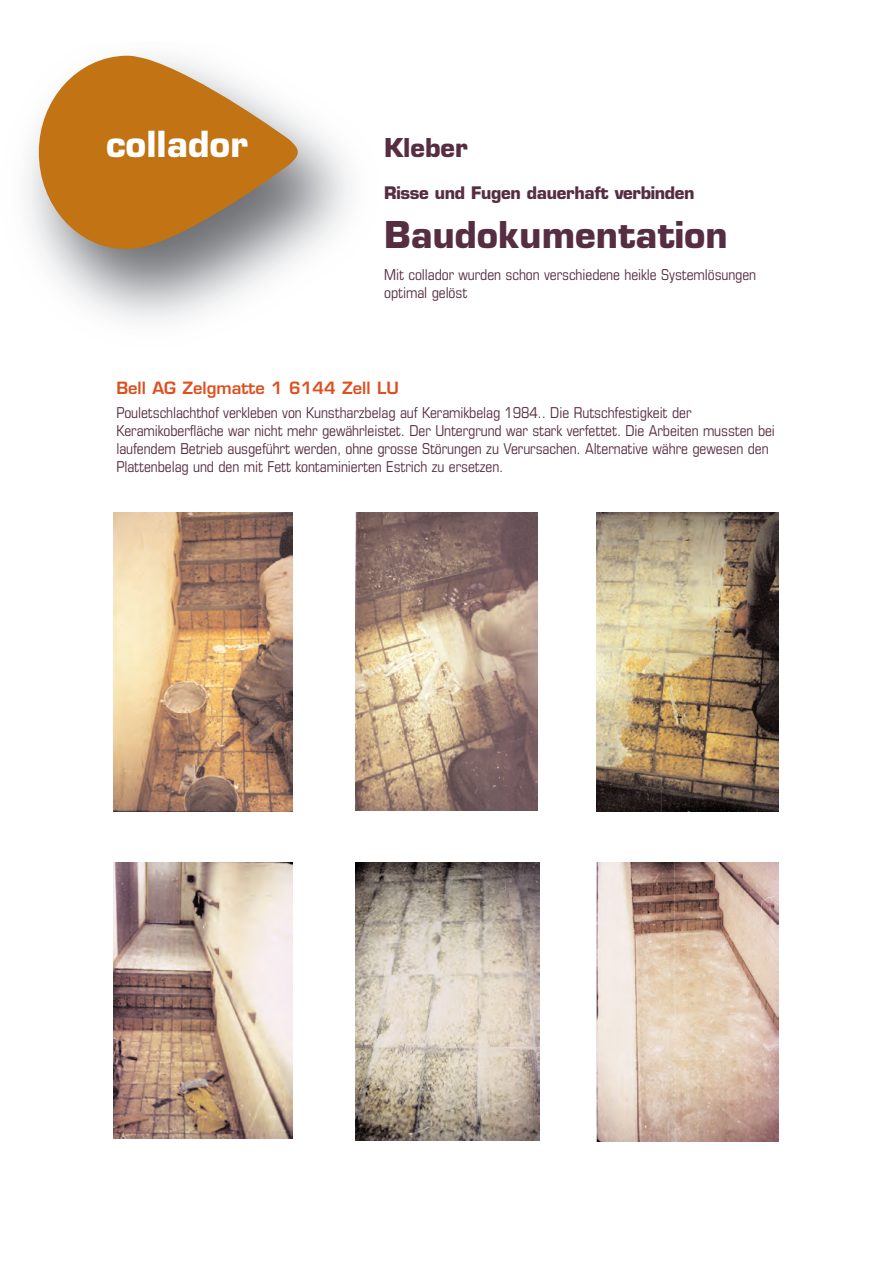
<style>
.page{position:relative;width:893px;height:1263px;background:#fff}
.page>*{position:absolute;margin:0;border:0;box-sizing:border-box;transform-origin:0 0}
.t1{font:700 36px "Eurostile";color:#562d41}
.t2{font:700 35.1px "Eurostile";color:#fff}
.t3{font:700 25.35px "Eurostile";color:#562d41}
.t4{font:700 16.95px "Eurostile";letter-spacing:-.02em;color:#562d41}
.t5{font:600 16.5px "Eurostile";color:#df4e1e}
.t6{font:condensed 15px/18px "Eurostile";letter-spacing:-.005em;color:#562d41}
</style>
<div class="page">
<svg style="left:39px;top:56px;width:262px;height:193px;background:#c59152"></svg>
<img style="left:114px;top:512px;width:179px;height:299px">
<img style="left:355px;top:512px;width:183px;height:298px">
<img style="left:596px;top:512px;width:183px;height:299px">
<img style="left:114px;top:863px;width:179px;height:275px">
<img style="left:355px;top:863px;width:184px;height:277px">
<img style="left:596px;top:863px;width:183px;height:278px">
<h2 class="t2" style="left:106px;top:131px;width:143px">collador</h2>
<h3 class="t3" style="left:384px;top:138px;width:85px">Kleber</h3>
<p class="t4" style="left:384px;top:186px;width:312px">Risse und Fugen dauerhaft verbinden</p>
<h1 class="t1" style="left:384px;top:221px;width:345px">Baudokumentation</h1>
<p class="t6" style="left:384px;top:266px;width:373px">Mit collador wurden schon verschiedene heikle Systemlösungen optimal gelöst</p>
<p class="t5" style="left:116px;top:382px;width:284px">Bell AG Zelgmatte 1 6144 Zell LU</p>
<p class="t6" style="left:116px;top:405px;width:660px">Pouletschlachthof verkleben von Kunstharzbelag auf Keramikbelag 1984.. Die Rutschfestigkeit der Keramikoberfläche war nicht mehr gewährleistet. Der Untergrund war stark verfettet. Die Arbeiten mussten bei laufendem Betrieb ausgeführt werden, ohne grosse Störungen zu Verursachen. Alternative währe gewesen den Plattenbelag und den mit Fett kontaminierten Estrich zu ersetzen.</p>
</div>
